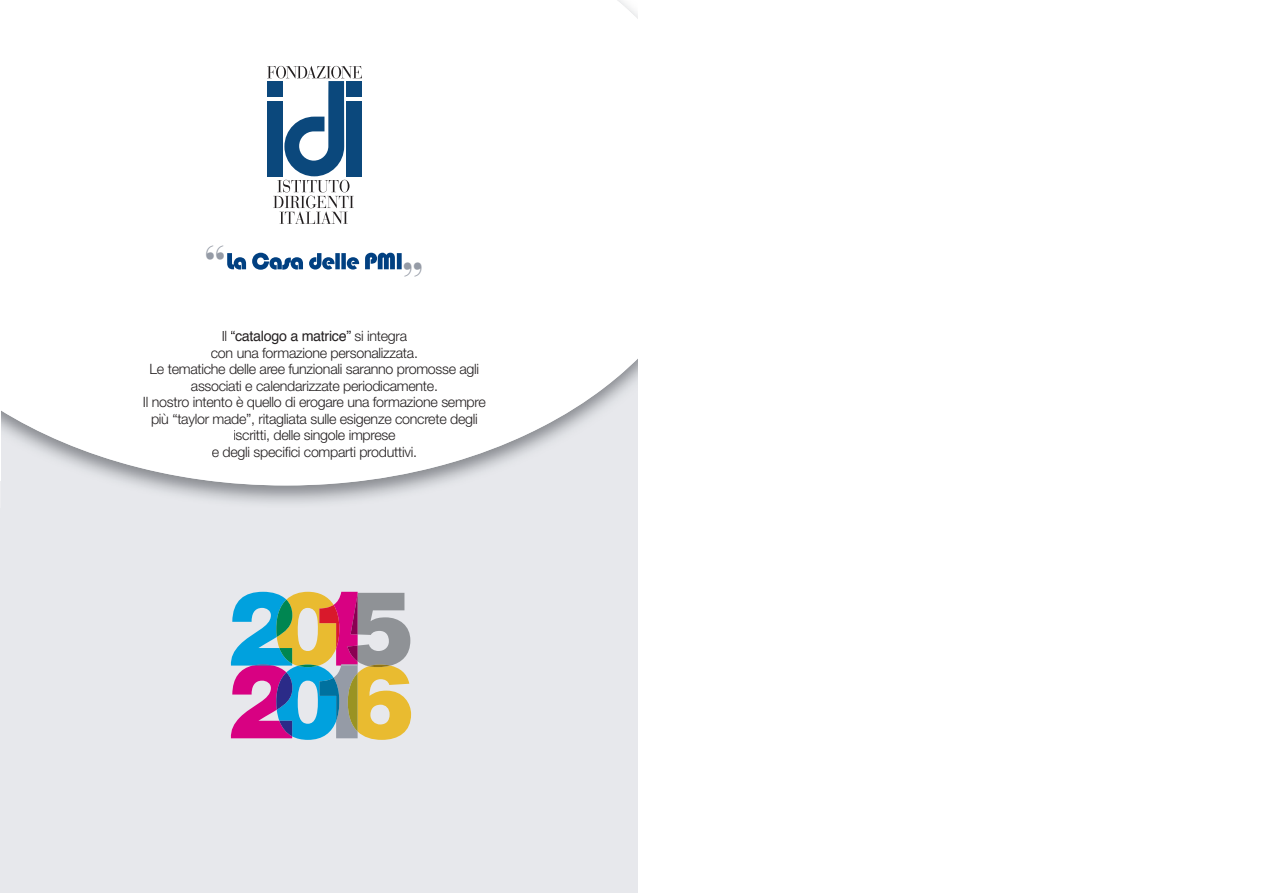
<style>
.page{position:relative;width:1276px;height:893px;background:#fff}
.page>*{position:absolute;margin:0;border:0;box-sizing:border-box;transform-origin:0 0}
.t1{font:700 45.3px "Bauer Bodoni";color:#959ba6}
.t2{font:300 14.25px/16.5px "Helvetica Neue";letter-spacing:-.02em;color:#231f20;text-align:center}
.t3{font:14.25px "Helvetica";letter-spacing:-.02em;color:#231f20}
.s1{font-family:"Helvetica Neue";font-weight:300}
</style>
<div class="page">
<div style="left:1px;top:354px;width:637px;height:539px;background:#e7e8ec"></div>
<img style="left:0;top:485px;width:1px;height:23px">
<svg style="left:0;top:0;width:638px;height:485px"></svg>
<svg style="left:230px;top:592px;width:181px;height:148px"></svg>
<hr style="left:0;top:0;width:1px;height:481px;background:#fff">
<svg style="left:267px;top:66px;width:95px;height:158px"></svg>
<svg style="left:227px;top:253px;width:175px;height:17px"></svg>
<hr style="left:223px;top:331px;width:4px;height:10px;background:#fff">
<div style="left:231px;top:331px;width:120px;height:13px;background:#fff"></div>
<div style="left:351px;top:331px;width:56px;height:13px;background:#fff"></div>
<div style="left:211px;top:348px;width:207px;height:12px;background:#fff"></div>
<div style="left:151px;top:364px;width:328px;height:13px;background:#fff"></div>
<div style="left:191px;top:381px;width:247px;height:12px;background:#fff"></div>
<div style="left:144px;top:397px;width:342px;height:13px;background:#fff"></div>
<div style="left:152px;top:413px;width:326px;height:14px;background:#fff"></div>
<div style="left:234px;top:430px;width:161px;height:13px;background:#fff"></div>
<div style="left:212px;top:447px;width:204px;height:13px;background:#fff"></div>
<h1 class="t1" style="left:204px;top:235px;width:24px">“</h1>
<h1 class="t1" style="left:401px;top:252px;width:24px">”</h1>
<p class="t3" style="left:222px;top:330px;width:187px"><span class="s1">Il</span> “catalogo a matrice” <span class="s1">si integra</span></p>
<p class="t2" style="left:143px;top:344px;width:344px">con una formazione personalizzata.<br>Le tematiche delle aree funzionali saranno promosse agli associati e calendarizzate periodicamente.<br>Il nostro intento è quello di erogare una formazione sempre più “taylor made”, ritagliata sulle esigenze concrete degli iscritti, delle singole imprese<br>e degli specifici comparti produttivi.</p>
</div>
